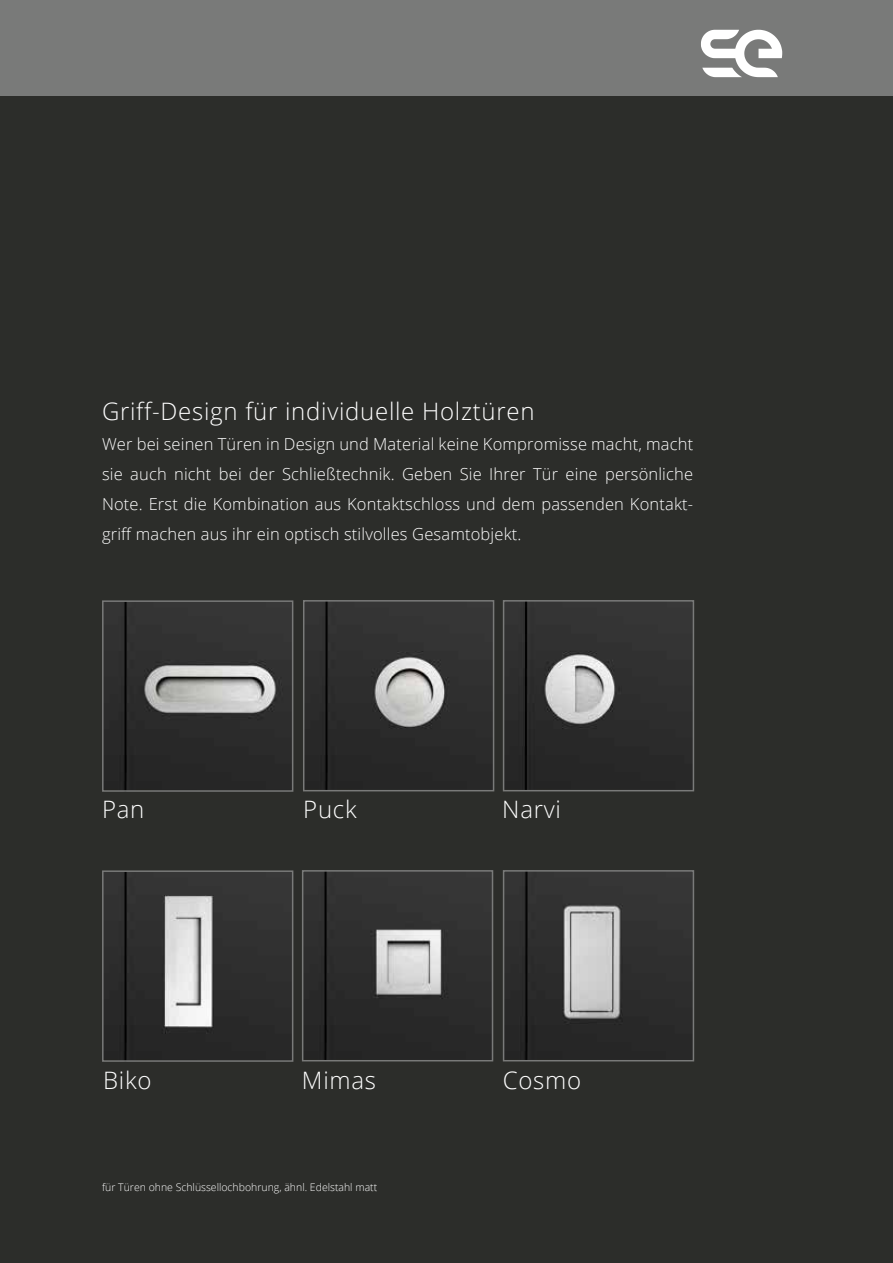
<style>
.page{position:relative;width:893px;height:1263px;background:#2c2d2a}
.page>*{position:absolute;margin:0;border:0;box-sizing:border-box;transform-origin:0 0}
.t1{font:300 24px "Open Sans";letter-spacing:.03em;color:#fff}
.t2{font:300 16.5px/30px "Open Sans";letter-spacing:.01em;color:#fff;text-align:justify}
.t3{font:300 10.5px "Open Sans";color:#fff}
</style>
<div class="page">
<img style="left:120px;top:873px;width:170px;height:186px">
<div style="left:102px;top:870px;width:191px;height:192px;border:2px solid #797a79"></div>
<img style="left:519px;top:603px;width:172px;height:185px">
<div style="left:503px;top:600px;width:191px;height:191px;border:2px solid #797a79"></div>
<img style="left:320px;top:873px;width:170px;height:185px">
<div style="left:302px;top:870px;width:191px;height:191px;border:2px solid #797a79"></div>
<img style="left:520px;top:873px;width:171px;height:185px">
<div style="left:503px;top:870px;width:191px;height:191px;border:2px solid #797a79"></div>
<img style="left:321px;top:603px;width:170px;height:185px">
<div style="left:303px;top:600px;width:191px;height:191px;border:2px solid #797a79"></div>
<img style="left:120px;top:603px;width:170px;height:186px">
<div style="left:102px;top:600px;width:191px;height:192px;border:2px solid #797a79"></div>
<div style="left:0;top:0;width:893px;height:96px;background:#797a79"></div>
<svg style="left:701px;top:30px;width:81px;height:47px"></svg>
<h1 class="t1" style="left:102px;top:395px;width:434px">Griff-Design für individuelle Holztüren</h1>
<p class="t2" style="left:102px;top:429px;width:593px">Wer bei seinen Türen in Design und Material keine Kompromisse macht, macht sie auch nicht bei der Schließtechnik. Geben Sie Ihrer Tür eine persönliche Note. Erst die Kombination aus Kontaktschloss und dem passenden Kontakt&shy;griff machen aus ihr ein optisch stilvolles Gesamtobjekt.</p>
<h1 class="t1" style="left:102px;top:793px;width:44px">Pan</h1>
<h1 class="t1" style="left:303px;top:793px;width:55px">Puck</h1>
<h1 class="t1" style="left:502px;top:793px;width:60px">Narvi</h1>
<h1 class="t1" style="left:103px;top:1064px;width:50px">Biko</h1>
<h1 class="t1" style="left:302px;top:1064px;width:76px">Mimas</h1>
<h1 class="t1" style="left:503px;top:1064px;width:80px">Cosmo</h1>
<p class="t3" style="left:102px;top:1180px;width:277px">für Türen ohne Schlüssellochbohrung, ähnl. Edelstahl matt</p>
</div>
